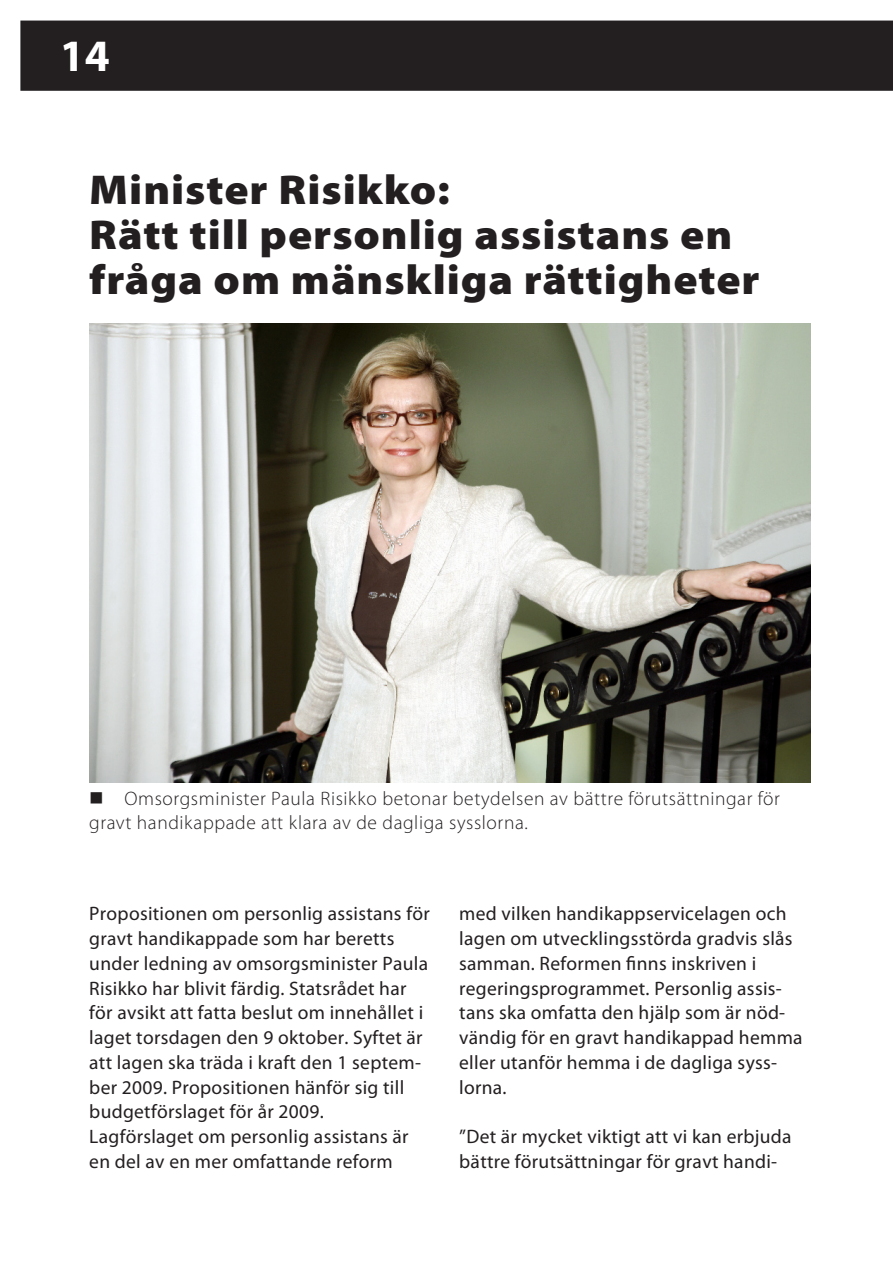
<style>
.page{position:relative;width:893px;height:1263px;background:#fff}
.page>*{position:absolute;margin:0;border:0;box-sizing:border-box;transform-origin:0 0}
.t1{font:700 45px "Myriad Pro";color:#fff}
.Mindre_huvudrubrik{font:900 41.85px/45px "Myriad Pro";letter-spacing:.02em;color:#231f20;scale:1.08 1}
.NY_brödtext{font:19.5px/24.8px "Myriad Pro";letter-spacing:.015em;color:#231f20}
.bildtext{font:300 19.5px/24.8px "Myriad Pro";letter-spacing:.03em;color:#231f20}
</style>
<div class="page">
<div style="left:20px;top:21px;width:872px;height:70px;background:#231f20"></div>
<svg style="left:892px;top:21px;width:1px;height:70px"></svg>
<img style="left:89px;top:323px;width:721px;height:459px">
<h1 class="t1" style="left:60px;top:27px;width:49px">14</h1>
<p class="Mindre_huvudrubrik" style="left:89px;top:166px;width:335px">Minister Risikko:</p>
<p class="Mindre_huvudrubrik" style="left:89px;top:211px;width:622px">Rätt till personlig assistans en fråga om mänskliga rättigheter</p>
<p class="bildtext" style="left:89px;top:786px;width:692px">■ Omsorgsminister Paula Risikko betonar betydelsen av bättre förutsättningar för gravt handikappade att klara av de dagliga sysslorna.</p>
<p class="NY_brödtext" style="left:89px;top:901px;width:342px">Propositionen om personlig assistans för gravt handikappade som har beretts under ledning av omsorgsminister Paula Risikko har blivit färdig. Statsrådet har för avsikt att fatta beslut om innehållet i laget torsdagen den 9 oktober. Syftet är att lagen ska träda i kraft den 1 septem&shy;ber 2009. Propositionen hänför sig till budgetförslaget för år 2009.</p>
<p class="NY_brödtext" style="left:89px;top:1124px;width:321px">Lagförslaget om personlig assistans är en del av en mer omfattande reform</p>
<p class="NY_brödtext" style="left:459px;top:901px;width:345px">med vilken handikappservicelagen och lagen om utvecklingsstörda gradvis slås samman. Reformen finns inskriven i regeringsprogrammet. Personlig assis&shy;tans ska omfatta den hjälp som är nöd&shy;vändig för en gravt handikappad hemma eller utanför hemma i de dagliga syss&shy;lorna.</p>
<p class="NY_brödtext" style="left:459px;top:1124px;width:334px">”Det är mycket viktigt att vi kan erbjuda bättre förutsättningar för gravt handi-</p>
</div>
